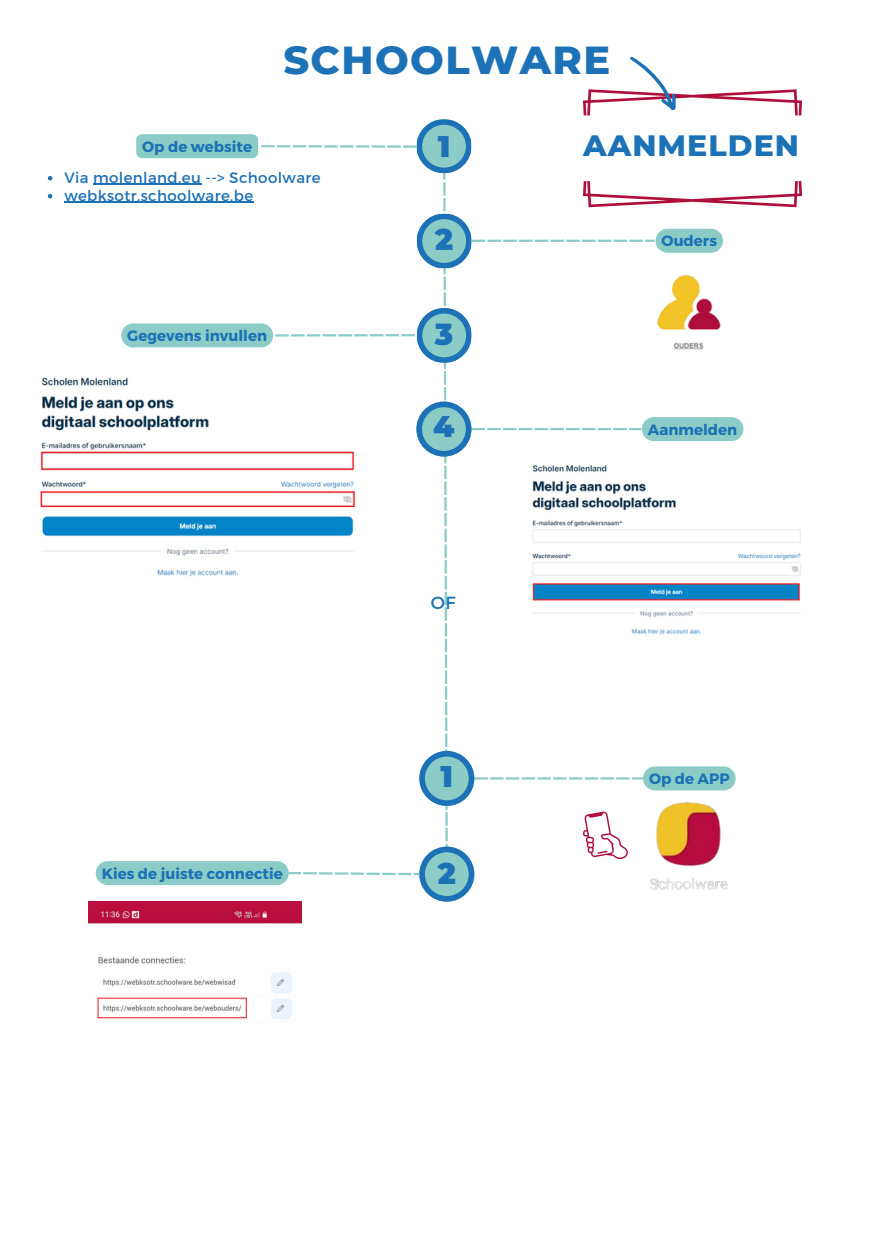
<style>
.page{position:relative;width:894px;height:1233px;background:#fff}
.page>*{position:absolute;margin:0;border:0;box-sizing:border-box;transform-origin:0 0}
.t1{font:800 39.9px "Montserrat";letter-spacing:.035em;color:#1d71b6}
.t2{font:800 30px "Montserrat";letter-spacing:.035em;color:#1d71b6}
.t3{font:900 29.85px "Montserrat";color:#1d71b6}
.t4{font:17.55px "Montserrat";color:#1d71b6}
.t5{font:700 15px "Montserrat";color:#1d71b6}
.t6{font:15px "Montserrat";letter-spacing:.025em;color:#1d71b6}
</style>
<div class="page">
<hr style="left:443px;top:292px;width:3px;height:14px;background:#8bccc6">
<hr style="left:443px;top:355px;width:3px;height:14px;background:#8bccc6">
<hr style="left:444px;top:607px;width:3px;height:14px;background:#8bccc6">
<hr style="left:444px;top:623px;width:3px;height:14px;background:#8bccc6">
<hr style="left:308px;top:145px;width:14px;height:3px;background:#8bccc6">
<svg style="left:324px;top:145px;width:29px;height:3px"></svg>
<hr style="left:355px;top:145px;width:14px;height:3px;background:#8bccc6">
<hr style="left:371px;top:145px;width:14px;height:3px;background:#8bccc6">
<hr style="left:275px;top:334px;width:14px;height:3px;background:#8bccc6">
<hr style="left:505px;top:777px;width:14px;height:3px;background:#8bccc6">
<hr style="left:521px;top:777px;width:14px;height:3px;background:#8bccc6">
<svg style="left:537px;top:777px;width:29px;height:3px"></svg>
<hr style="left:568px;top:777px;width:14px;height:3px;background:#8bccc6">
<hr style="left:584px;top:777px;width:14px;height:3px;background:#8bccc6">
<svg style="left:600px;top:777px;width:42px;height:3px"></svg>
<hr style="left:350px;top:872px;width:14px;height:3px;background:#8bccc6">
<svg style="left:366px;top:639px;width:137px;height:263px"></svg>
<img style="left:657px;top:290px;width:64px;height:60px">
<img style="left:649px;top:802px;width:79px;height:88px">
<img style="left:88px;top:902px;width:213px;height:117px">
<svg style="left:416px;top:371px;width:225px;height:234px"></svg>
<svg style="left:583px;top:811px;width:44px;height:48px"></svg>
<img style="left:40px;top:377px;width:315px;height:200px">
<img style="left:528px;top:462px;width:273px;height:173px">
<svg style="left:48px;top:176px;width:4px;height:4px"></svg>
<hr style="left:93px;top:184px;width:108px;height:1px;background:#1d71b6">
<svg style="left:48px;top:194px;width:4px;height:4px"></svg>
<hr style="left:64px;top:202px;width:189px;height:1px;background:#1d71b6">
<svg style="left:136px;top:134px;width:170px;height:24px"></svg>
<svg style="left:121px;top:323px;width:152px;height:24px;background:#90cec8"></svg>
<div style="left:642px;top:766px;width:93px;height:24px;background:#8bccc6;border-radius:12px"></div>
<svg style="left:96px;top:861px;width:252px;height:24px"></svg>
<div style="left:641px;top:417px;width:102px;height:24px;background:#8bccc6;border-radius:12px"></div>
<svg style="left:387px;top:56px;width:414px;height:234px"></svg>
<svg style="left:291px;top:308px;width:180px;height:55px"></svg>
<p class="t5" style="left:142px;top:137px;width:111px">Op de website</p>
<p class="t1" style="left:283px;top:36px;width:328px">SCHOOLWARE</p>
<h1 class="t3" style="left:437px;top:128px;width:14px">1</h1>
<p class="t2" style="left:583px;top:127px;width:217px">AANMELDEN</p>
<h4 class="t6" style="left:64px;top:168px;width:258px">Via molenland.eu --&gt; Schoolware</h4>
<p class="t6" style="left:64px;top:186px;width:190px">webksotr.schoolware.be</p>
<p class="t5" style="left:127px;top:326px;width:141px">Gegevens invullen</p>
<p class="t5" style="left:102px;top:864px;width:182px">Kies de juiste connectie</p>
<h2 class="t3" style="left:433px;top:408px;width:23px">4</h2>
<h4 class="t4" style="left:431px;top:591px;width:26px">OF</h4>
<p class="t3" style="left:440px;top:758px;width:14px">1</p>
<p class="t3" style="left:437px;top:855px;width:20px">2</p>
<p class="t5" style="left:661px;top:231px;width:57px">Ouders</p>
<p class="t5" style="left:647px;top:420px;width:91px">Aanmelden</p>
<h4 class="t5" style="left:648px;top:769px;width:82px">Op de APP</h4>
</div>
